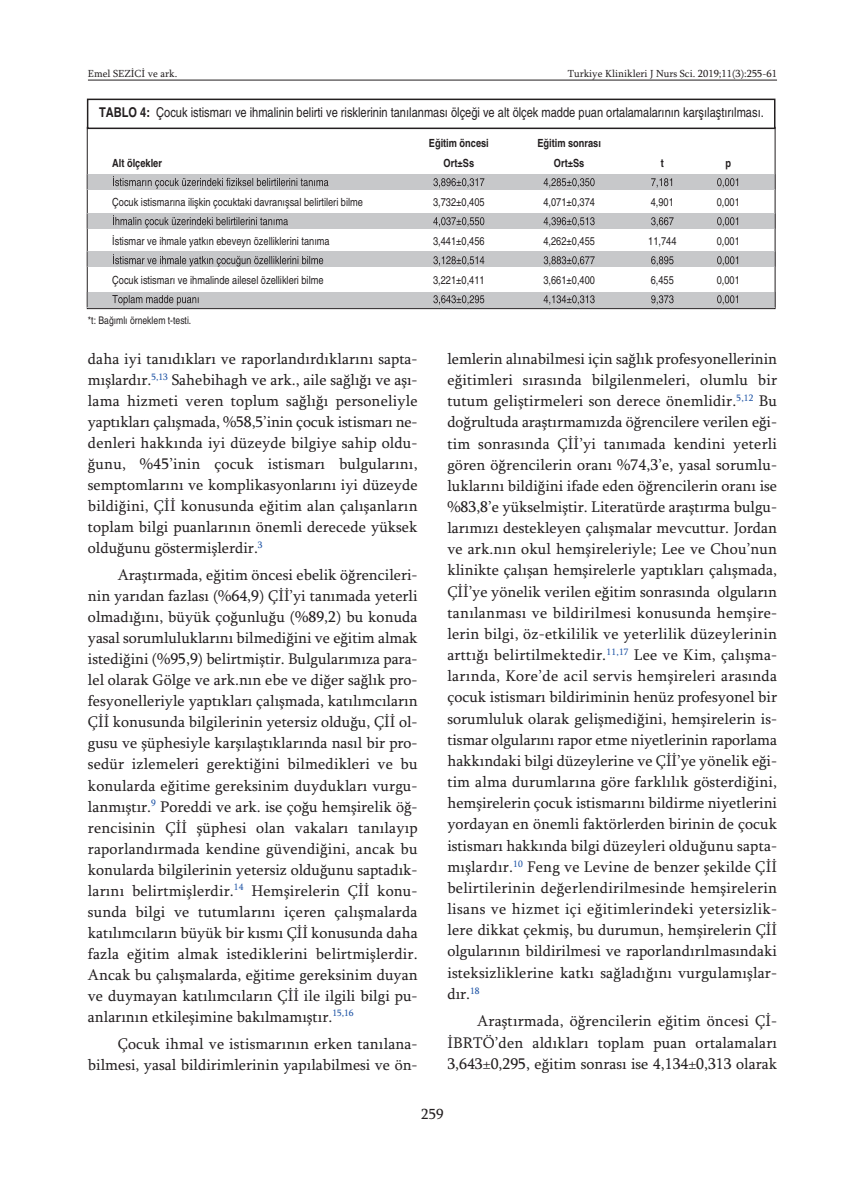
<style>
.page{position:relative;width:865px;height:1197px;background:#fff}
.page>*{position:absolute;margin:0;border:0;box-sizing:border-box;transform-origin:0 0}
.t1{font:15.75px/21.1px "Sylfaen";color:#231f20;text-align:justify}
.t2{font:15px "Sylfaen";color:#231f20}
.t3{font:condensed 13.5px "Helvetica";color:#231f20}
.t4{font:condensed 11.25px "Helvetica";color:#231f20}
.t5{font:700 condensed 11.25px "Helvetica";color:#231f20}
.t6{font:10.5px "Sylfaen";color:#231f20}
.t7{font:condensed 10.5px "Helvetica";color:#231f20}
.s1{font-weight:700}
</style>
<div class="page">
<hr style="left:88px;top:80px;width:689px;height:1px;background:#231f20">
<div style="left:87px;top:99px;width:688px;height:30px;border:2px solid #231f20"></div>
<svg style="left:88px;top:174px;width:686px;height:15px;background:#bababc"></svg>
<svg style="left:87px;top:174px;width:1px;height:15px"></svg>
<svg style="left:774px;top:174px;width:2px;height:15px"></svg>
<svg style="left:113px;top:176px;width:51px;height:12px"></svg>
<div style="left:88px;top:213px;width:686px;height:16px;background:#c7c8ca"></div>
<svg style="left:87px;top:213px;width:1px;height:16px"></svg>
<svg style="left:774px;top:213px;width:2px;height:16px"></svg>
<svg style="left:113px;top:215px;width:68px;height:12px"></svg>
<svg style="left:88px;top:251px;width:686px;height:15px;background:#babbbd"></svg>
<svg style="left:87px;top:251px;width:1px;height:15px"></svg>
<svg style="left:774px;top:251px;width:2px;height:15px"></svg>
<svg style="left:113px;top:254px;width:57px;height:10px"></svg>
<div style="left:88px;top:292px;width:686px;height:15px;background:#c7c8ca"></div>
<svg style="left:87px;top:292px;width:1px;height:15px"></svg>
<svg style="left:774px;top:292px;width:2px;height:15px"></svg>
<svg style="left:112px;top:295px;width:61px;height:10px"></svg>
<p class="t6" style="left:88px;top:67px;width:91px">Emel SEZİCİ ve ark.</p>
<p class="t6" style="left:567px;top:67px;width:211px">Turkiye Klinikleri J Nurs Sci. 2019;11(3):255-61</p>
<p class="t3" style="left:99px;top:104px;width:666px"><span class="s1">TABLO 4:</span> Çocuk istismarı ve ihmalinin belirti ve risklerinin tanılanması ölçeği ve alt ölçek madde puan ortalamalarının karşılaştırılması.</p>
<p class="t5" style="left:429px;top:136px;width:61px">Eğitim öncesi</p>
<p class="t5" style="left:537px;top:136px;width:65px">Eğitim sonrası</p>
<p class="t5" style="left:112px;top:156px;width:51px">Alt ölçekler</p>
<p class="t5" style="left:443px;top:156px;width:32px">Ort±Ss</p>
<p class="t5" style="left:554px;top:156px;width:32px">Ort±Ss</p>
<p class="t5" style="left:661px;top:156px;width:5px">t</p>
<p class="t5" style="left:725px;top:156px;width:7px">p</p>
<p class="t4" style="left:112px;top:195px;width:252px">Çocuk istismarına ilişkin çocuktaki davranışsal belirtileri bilme</p>
<p class="t4" style="left:433px;top:195px;width:53px">3,732±0,405</p>
<p class="t4" style="left:543px;top:195px;width:53px">4,071±0,374</p>
<p class="t4" style="left:651px;top:195px;width:25px">4,901</p>
<p class="t4" style="left:717px;top:195px;width:25px">0,001</p>
<p class="t4" style="left:112px;top:234px;width:219px">İstismar ve ihmale yatkın ebeveyn özelliklerini tanıma</p>
<p class="t4" style="left:433px;top:234px;width:53px">3,441±0,456</p>
<p class="t4" style="left:543px;top:234px;width:53px">4,262±0,455</p>
<p class="t4" style="left:648px;top:234px;width:30px">11,744</p>
<p class="t4" style="left:717px;top:234px;width:25px">0,001</p>
<p class="t4" style="left:112px;top:273px;width:213px">Çocuk istismarı ve ihmalinde ailesel özellikleri bilme</p>
<p class="t4" style="left:433px;top:273px;width:53px">3,221±0,411</p>
<p class="t4" style="left:543px;top:273px;width:53px">3,661±0,400</p>
<p class="t4" style="left:651px;top:273px;width:25px">6,455</p>
<p class="t4" style="left:717px;top:273px;width:25px">0,001</p>
<p class="t7" style="left:88px;top:314px;width:105px">*t: Bağımlı örneklem t-testi.</p>
<p class="t1" style="left:88px;top:348px;width:331px">daha iyi tanıdıkları ve raporlandırdıklarını sapta&shy;mışlardır.<sup>5,13</sup> Sahebihagh ve ark., aile sağlığı ve aşı&shy;lama hizmeti veren toplum sağlığı personeliyle yaptıkları çalışmada, %58,5’inin çocuk istismarı ne&shy;denleri hakkında iyi düzeyde bilgiye sahip oldu&shy;ğunu, %45’inin çocuk istismarı bulgularını, semptomlarını ve komplikasyonlarını iyi düzeyde bildiğini, Çİİ konusunda eğitim alan çalışanların toplam bilgi puanlarının önemli derecede yüksek olduğunu göstermişlerdir.<sup>3</sup></p>
<p class="t1" style="left:88px;top:564px;width:331px;text-indent:30px">Araştırmada, eğitim öncesi ebelik öğrencileri&shy;nin yarıdan fazlası (%64,9) Çİİ’yi tanımada yeterli olmadığını, büyük çoğunluğu (%89,2) bu konuda yasal sorumluluklarını bilmediğini ve eğitim almak istediğini (%95,9) belirtmiştir. Bulgularımıza para&shy;lel olarak Gölge ve ark.nın ebe ve diğer sağlık pro&shy;fesyonelleriyle yaptıkları çalışmada, katılımcıların Çİİ konusunda bilgilerinin yetersiz olduğu, Çİİ ol&shy;gusu ve şüphesiyle karşılaştıklarında nasıl bir pro&shy;sedür izlemeleri gerektiğini bilmedikleri ve bu konularda eğitime gereksinim duydukları vurgu&shy;lanmıştır.<sup>9</sup> Poreddi ve ark. ise çoğu hemşirelik öğ&shy;rencisinin Çİİ şüphesi olan vakaları tanılayıp raporlandırmada kendine güvendiğini, ancak bu konularda bilgilerinin yetersiz olduğunu saptadık&shy;larını belirtmişlerdir.<sup>14</sup> Hemşirelerin Çİİ konu&shy;sunda bilgi ve tutumlarını içeren çalışmalarda katılımcıların büyük bir kısmı Çİİ konusunda daha fazla eğitim almak istediklerini belirtmişlerdir.<br>Ancak bu çalışmalarda, eğitime gereksinim duyan ve duymayan katılımcıların Çİİ ile ilgili bilgi pu&shy;anlarının etkileşimine bakılmamıştır.<sup>15,16</sup></p>
<p class="t1" style="left:88px;top:1033px;width:331px;text-align:right">Çocuk ihmal ve istismarının erken tanılana&shy;bilmesi, yasal bildirimlerinin yapılabilmesi ve ön-</p>
<p class="t1" style="left:447px;top:348px;width:331px">lemlerin alınabilmesi için sağlık profesyonellerinin eğitimleri sırasında bilgilenmeleri, olumlu bir tutum geliştirmeleri son derece önemlidir.<sup>5,12</sup> Bu doğrultuda araştırmamızda öğrencilere verilen eği&shy;tim sonrasında Çİİ’yi tanımada kendini yeterli gören öğrencilerin oranı %74,3’e, yasal sorumlu&shy;luklarını bildiğini ifade eden öğrencilerin oranı ise %83,8’e yükselmiştir. Literatürde araştırma bulgu&shy;larımızı destekleyen çalışmalar mevcuttur. Jordan ve ark.nın okul hemşireleriyle; Lee ve Chou’nun klinikte çalışan hemşirelerle yaptıkları çalışmada, Çİİ’ye yönelik verilen eğitim sonrasında olguların tanılanması ve bildirilmesi konusunda hemşire&shy;lerin bilgi, öz-etkililik ve yeterlilik düzeylerinin arttığı belirtilmektedir.<sup>11,17</sup> Lee ve Kim, çalışma&shy;larında, Kore’de acil servis hemşireleri arasında çocuk istismarı bildiriminin henüz profesyonel bir sorumluluk olarak gelişmediğini, hemşirelerin is&shy;tismar olgularını rapor etme niyetlerinin raporlama hakkındaki bilgi düzeylerine ve Çİİ’ye yönelik eği&shy;tim alma durumlarına göre farklılık gösterdiğini, hemşirelerin çocuk istismarını bildirme niyetlerini yordayan en önemli faktörlerden birinin de çocuk istismarı hakkında bilgi düzeyleri olduğunu sapta&shy;mışlardır.<sup>10</sup> Feng ve Levine de benzer şekilde Çİİ belirtilerinin değerlendirilmesinde hemşirelerin lisans ve hizmet içi eğitimlerindeki yetersizlik&shy;lere dikkat çekmiş, bu durumun, hemşirelerin Çİİ olgularının bildirilmesi ve raporlandırılmasındaki isteksizliklerine katkı sağladığını vurgulamışlar&shy;dır.<sup>18</sup></p>
<p class="t1" style="left:447px;top:1010px;width:331px;text-indent:30px">Araştırmada, öğrencilerin eğitim öncesi Çİ-İBRTÖ’den aldıkları toplam puan ortalamaları 3,643±0,295, eğitim sonrası ise 4,134±0,313 olarak</p>
<p class="t2" style="left:421px;top:1104px;width:24px">259</p>
</div>
